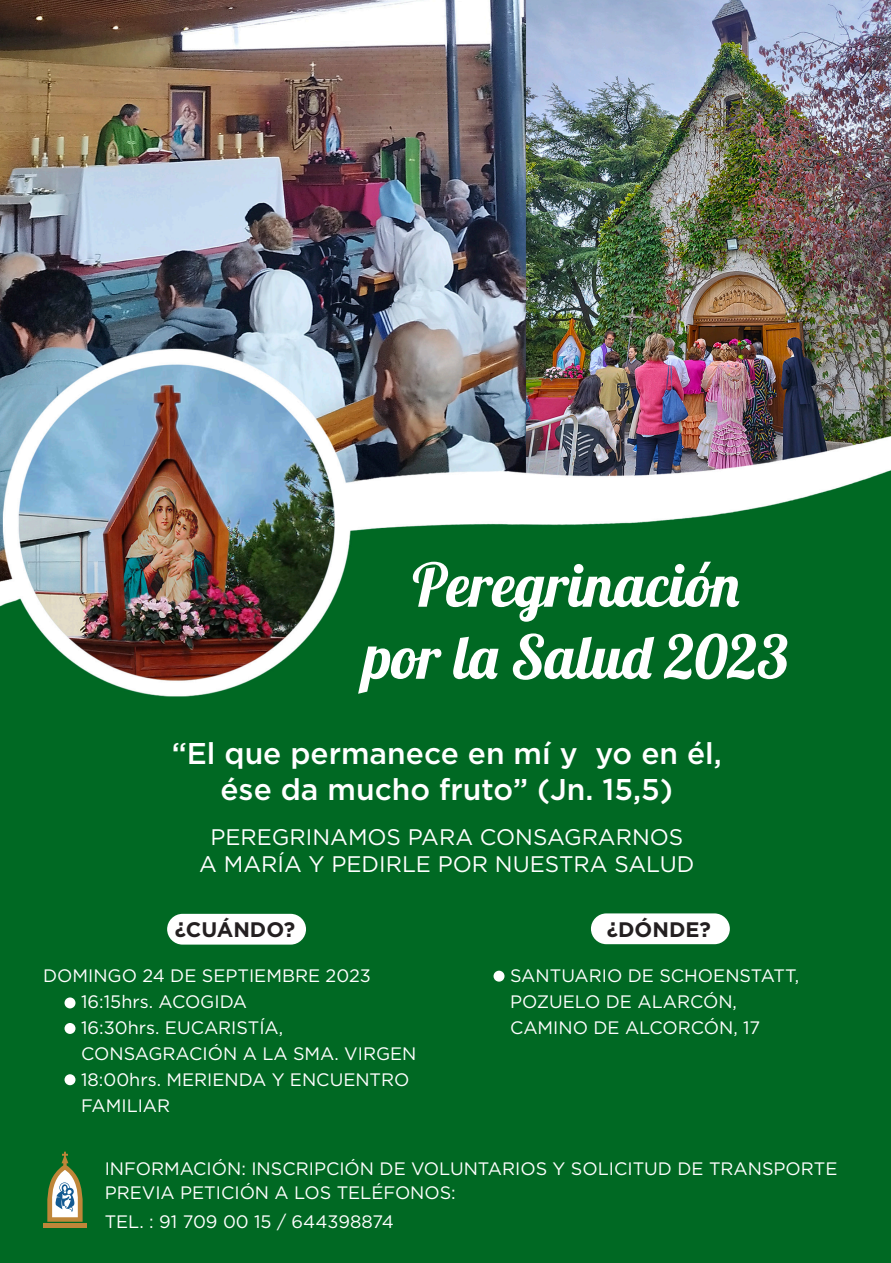
<style>
.page{position:relative;width:891px;height:1263px;background:#fff}
.page>*{position:absolute;margin:0;border:0;box-sizing:border-box;transform-origin:0 0}
.t1{font:60px/72px "Lobster";color:#fff;text-align:center}
.t2{font:500 30px/36px "Gotham";color:#fff;text-align:center}
.t3{font:22.5px/27px "Gotham";color:#fff;text-align:center}
.t4{font:700 21px "Gotham";color:#231f20}
.t5{font:18px/26.1px "Gotham";color:#fff}
</style>
<div class="page">
<img style="left:0;top:0;width:890px;height:1262px">
<hr style="left:43px;top:1223px;width:44px;height:4px;background:#bf8639">
<svg style="left:47px;top:1151px;width:36px;height:70px"></svg>
<div style="left:590px;top:913px;width:139px;height:31px;background:#fff;border-radius:15px"></div>
<div style="left:167px;top:913px;width:139px;height:31px;background:#fff;border-radius:15px"></div>
<div style="left:64px;top:997px;width:11px;height:11px;background:#fff;border-radius:50%"></div>
<div style="left:64px;top:1023px;width:11px;height:10px;background:#fff;border-radius:50%"></div>
<div style="left:64px;top:1074px;width:11px;height:11px;background:#fff;border-radius:50%"></div>
<div style="left:493px;top:970px;width:11px;height:11px;background:#fff;border-radius:50%"></div>
<h1 class="t1" style="left:363px;top:555px;width:426px">Peregrinación<br>por la Salud 2023</h1>
<h2 class="t2" style="left:172px;top:734px;width:551px">“El que permanece en mí y yo en él, ése da mucho fruto” (Jn. 15,5)</h2>
<p class="t3" style="left:199px;top:823px;width:496px">PEREGRINAMOS PARA CONSAGRARNOS<br>A MARÍA Y PEDIRLE POR NUESTRA SALUD</p>
<p class="t4" style="left:175px;top:915px;width:122px">¿CUÁNDO?</p>
<p class="t4" style="left:606px;top:915px;width:106px">¿DÓNDE?</p>
<p class="t5" style="left:510px;top:962px;width:291px">SANTUARIO DE SCHOENSTATT,<br>POZUELO DE ALARCÓN,<br>CAMINO DE ALCORCÓN, 17</p>
<p class="t5" style="left:81px;top:961px;width:336px;text-indent:-38px">DOMINGO 24 DE SEPTIEMBRE 2023<br>16:15hrs. ACOGIDA<br>16:30hrs. EUCARISTÍA,<br>CONSAGRACIÓN A LA SMA. VIRGEN<br>18:00hrs. MERIENDA Y ENCUENTRO<br>FAMILIAR</p>
<p class="t5" style="left:105px;top:1156px;width:734px;line-height:24px">INFORMACIÓN: INSCRIPCIÓN DE VOLUNTARIOS Y SOLICITUD DE TRANSPORTE<br>PREVIA PETICIÓN A LOS TELÉFONOS:</p>
<p class="t5" style="left:105px;top:1207px;width:290px">TEL. : 91 709 00 15 / 644398874</p>
</div>
